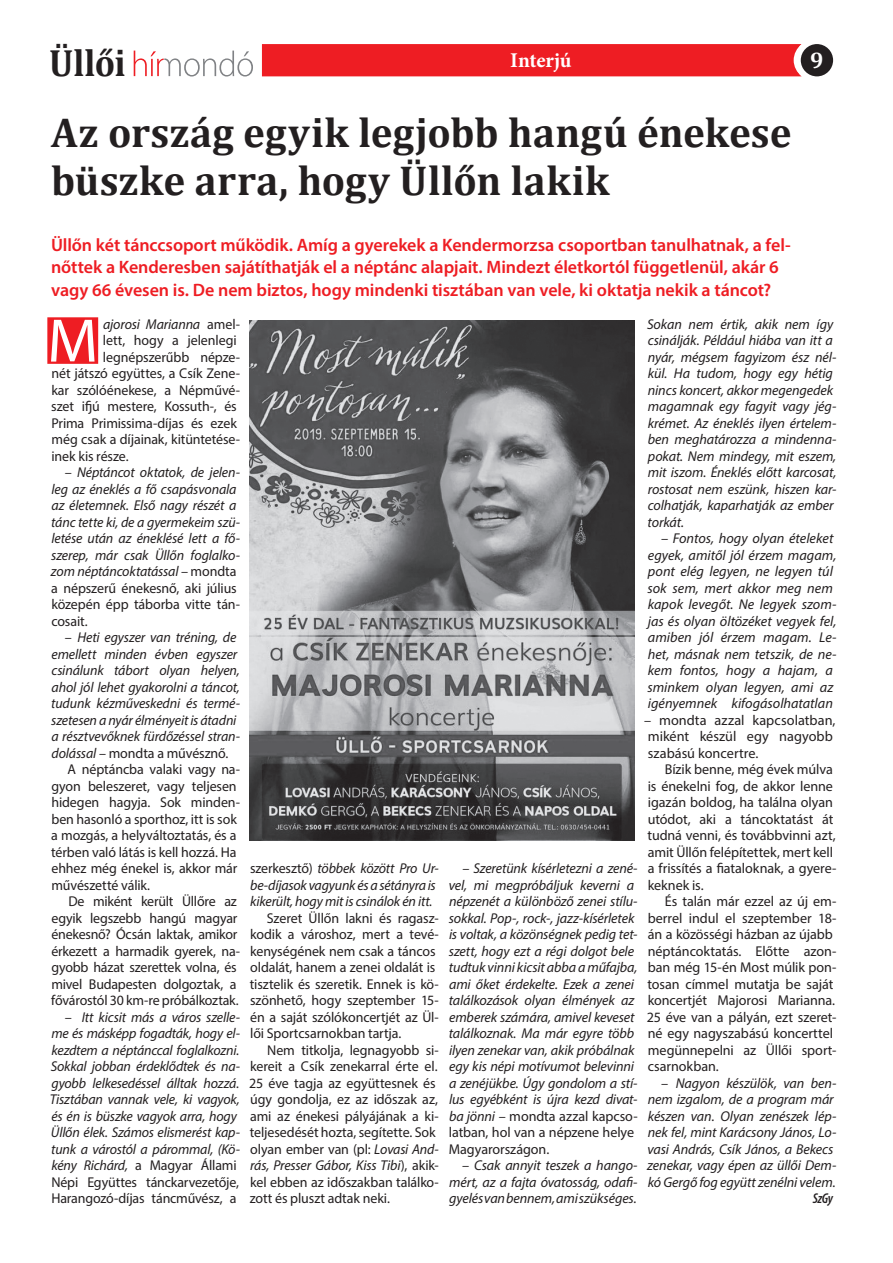
<style>
.page{position:relative;width:893px;height:1263px;background:#fff}
.page>*{position:absolute;margin:0;border:0;box-sizing:border-box;transform-origin:0 0}
.Elso_bekezdes{font:61.95px "Myriad Pro";color:#fff}
.Kis_cím{font:700 42px/48px "Cambria";letter-spacing:.005em;color:#231f20}
.t1{font:700 38.1px "Cambria";letter-spacing:-.015em;color:#231f20;scale:.94 1}
.t2{font:700 22.5px "Cambria";color:#fff}
.t3{font:700 21px "Minion Pro";letter-spacing:-.01em;color:#fff}
.Lead{font:600 18px/22.5px "Myriad Pro";letter-spacing:-.005em;color:#ee1d23}
.Elso_bekezdes-2{font:italic 14.25px/16.5px "Myriad Pro";letter-spacing:-.01em;color:#231f20}
.Elso_bekezdes-3{font:14.25px/16.5px "Myriad Pro";letter-spacing:-.005em;color:#231f20}
.t4{font:italic 600 condensed 14.25px "Myriad Pro";color:#231f20}
.s1{font-style:normal}
.s2{font-style:italic}
</style>
<div class="page">
<div style="left:262px;top:44px;width:539px;height:32px;background:#ee1d23"></div>
<div style="left:798px;top:41px;width:38px;height:38px;background:#231f20;border-radius:50%"></div>
<div style="left:795px;top:38px;width:44px;height:44px;border:6px solid #fff;border-radius:50%"></div>
<svg style="left:134px;top:51px;width:119px;height:26px"></svg>
<div style="left:47px;top:317px;width:51px;height:47px;background:#ee1d23"></div>
<img style="left:250px;top:320px;width:385px;height:520px">
<h3 class="t1" style="left:49px;top:36px;width:83px">Üllői</h3>
<p class="t3" style="left:510px;top:45px;width:63px">Interjú</p>
<h3 class="t2" style="left:810px;top:44px;width:15px">9</h3>
<p class="Kis_cím" style="left:51px;top:107px;width:742px">Az ország egyik legjobb hangú énekese büszke arra, hogy Üllőn lakik</p>
<p class="Lead" style="left:51px;top:233px;width:741px">Üllőn két tánccsoport működik. Amíg a gyerekek a Kendermorzsa csoportban tanulhatnak, a fel&shy;nőttek a Kenderesben sajátíthatják el a néptánc alapjait. Mindezt életkortól függetlenül, akár 6 vagy 66 évesen is. De nem biztos, hogy mindenki tisztában van vele, ki oktatja nekik a táncot?</p>
<p class="Elso_bekezdes" style="left:47px;top:303px;width:52px">M</p>
<p class="Elso_bekezdes-2" style="left:103px;top:315px;width:138px">ajorosi Marianna <span class="s1">amel-</span></p>
<p class="Elso_bekezdes-3" style="left:103px;top:332px;width:135px">lett, hogy a jelenlegi</p>
<p class="Elso_bekezdes-3" style="left:103px;top:348px;width:139px">legnépszerűbb népze-</p>
<p class="Elso_bekezdes-3" style="left:51px;top:365px;width:190px">nét játszó együttes, a Csík Zene-</p>
<p class="Elso_bekezdes-3" style="left:51px;top:381px;width:190px">kar szólóénekese, a Népművé-</p>
<p class="Elso_bekezdes-3" style="left:51px;top:398px;width:187px">szet ifjú mestere, Kossuth-, és</p>
<p class="Elso_bekezdes-3" style="left:51px;top:414px;width:187px">Prima Primissima-díjas és ezek</p>
<p class="Elso_bekezdes-3" style="left:51px;top:431px;width:190px">még csak a díjainak, kitüntetése-</p>
<p class="Elso_bekezdes-3" style="left:51px;top:447px;width:79px">inek kis része.</p>
<p class="Elso_bekezdes-2" style="left:51px;top:464px;width:191px;text-indent:14px">– Néptáncot oktatok, de jelen&shy;leg az éneklés a fő csapásvonala az életemnek. Első nagy részét a tánc tette ki, de a gyermekeim szü&shy;letése után az éneklésé lett a fő&shy;szerep, már csak Üllőn foglalko&shy;zom néptáncoktatással – <span class="s1">mondta a népszerű énekesnő, aki július közepén épp táborba vitte tán&shy;cosait.</span></p>
<p class="Elso_bekezdes-2" style="left:51px;top:629px;width:190px;text-indent:14px"><span class="s1">–</span> Heti egyszer van tréning, de emellett minden évben egyszer csinálunk tábort olyan helyen, ahol jól lehet gyakorolni a táncot, tudunk kézműveskedni és termé&shy;szetesen a nyár élményeit is átadni a résztvevőknek fürdőzéssel stran&shy;dolással <span class="s1">– mondta a művésznő.</span></p>
<p class="Elso_bekezdes-3" style="left:51px;top:761px;width:190px;text-indent:17px">A néptáncba valaki vagy na&shy;gyon beleszeret, vagy teljesen hidegen hagyja. Sok minden&shy;ben hasonló a sporthoz, itt is sok a mozgás, a helyváltoztatás, és a térben való látás is kell hozzá. Ha ehhez még énekel is, akkor már művészetté válik.</p>
<p class="Elso_bekezdes-3" style="left:51px;top:893px;width:190px;text-indent:17px">De miként került Üllőre az egyik legszebb hangú magyar énekesnő? Ócsán laktak, amikor érkezett a harmadik gyerek, na&shy;gyobb házat szerettek volna, és mivel Budapesten dolgoztak, a fővárostól 30 km-re próbálkoztak.</p>
<p class="Elso_bekezdes-2" style="left:50px;top:1008px;width:192px;text-indent:15px">– Itt kicsit más a város szelle&shy;me és másképp fogadták, hogy el&shy;kezdtem a néptánccal foglalkozni.<br>Sokkal jobban érdeklődtek és na&shy;gyobb lelkesedéssel álltak hozzá.<br>Tisztában vannak vele, ki vagyok, és én is büszke vagyok arra, hogy<br>Üllőn élek. Számos elismerést kap&shy;tunk a várostól a párommal, (Kö&shy;kény Richárd, <span class="s1">a Magyar Állami<br>Népi Együttes tánckarvezetője,<br>Harangozó-díjas táncművész, a</span></p>
<p class="Elso_bekezdes-2" style="left:250px;top:860px;width:190px"><span class="s1">szerkesztő)</span> többek között Pro Ur&shy;be-díjasok vagyunk és a sétányra is kikerült, hogy mit is csinálok én itt.</p>
<p class="Elso_bekezdes-3" style="left:250px;top:909px;width:190px;text-indent:17px">Szeret Üllőn lakni és ragasz&shy;kodik a városhoz, mert a tevé&shy;kenységének nem csak a táncos oldalát, hanem a zenei oldalát is tisztelik és szeretik. Ennek is kö&shy;szönhető, hogy szeptember 15- én a saját szólókoncertjét az Ül&shy;lői Sportcsarnokban tartja.</p>
<p class="Elso_bekezdes-3" style="left:249px;top:1041px;width:191px;text-indent:18px">Nem titkolja, legnagyobb si&shy;kereit a Csík zenekarral érte el.<br>25 éve tagja az együttesnek és úgy gondolja, ez az időszak az, ami az énekesi pályájának a ki&shy;teljesedését hozta, segítette. Sok olyan ember van (pl: <span class="s2">Lovasi And&shy;rás, Presser Gábor, Kiss Tibi</span>), akik&shy;kel ebben az időszakban találko&shy;zott és pluszt adtak neki.</p>
<p class="Elso_bekezdes-2" style="left:647px;top:315px;width:191px">Sokan nem értik, akik nem így csinálják. Például hiába van itt a nyár, mégsem fagyizom ész nél&shy;kül. Ha tudom, hogy egy hétig nincs koncert, akkor megengedek magamnak egy fagyit vagy jég&shy;krémet. Az éneklés ilyen értelem&shy;ben meghatározza a mindenna&shy;pokat. Nem mindegy, mit eszem, mit iszom. Éneklés előtt karcosat, rostosat nem eszünk, hiszen kar&shy;colhatják, kaparhatják az ember torkát.</p>
<p class="Elso_bekezdes-2" style="left:648px;top:530px;width:190px;text-indent:13px">– Fontos, hogy olyan ételeket egyek, amitől jól érzem magam, pont elég legyen, ne legyen túl sok sem, mert akkor meg nem kapok levegőt. Ne legyek szom&shy;jas és olyan öltözéket vegyek fel, amiben jól érzem magam. Le&shy;het, másnak nem tetszik, de ne&shy;kem fontos, hogy a hajam, a sminkem olyan legyen, ami az igényemnek kifogásolhatatlan</p>
<p class="Elso_bekezdes-3" style="left:644px;top:711px;width:193px">– mondta azzal kapcsolatban, miként készül egy nagyobb szabású koncertre.</p>
<p class="Elso_bekezdes-3" style="left:647px;top:761px;width:191px;text-indent:17px">Bízik benne, még évek múlva is énekelni fog, de akkor lenne igazán boldog, ha találna olyan utódot, aki a táncoktatást át tudná venni, és továbbvinni azt, amit Üllőn felépítettek, mert kell a frissítés a fiataloknak, a gyere&shy;keknek is.</p>
<p class="Elso_bekezdes-3" style="left:647px;top:893px;width:191px;text-indent:18px">És talán már ezzel az új em&shy;berrel indul el szeptember 18- án a közösségi házban az újabb néptáncoktatás. Előtte azon&shy;ban még 15-én Most múlik pon&shy;tosan címmel mutatja be saját koncertjét Majorosi Marianna.<br>25 éve van a pályán, ezt szeret&shy;né egy nagyszabású koncerttel megünnepelni az Üllői sport&shy;csarnokban.</p>
<p class="Elso_bekezdes-2" style="left:647px;top:1074px;width:191px;text-indent:14px">– Nagyon készülök, van ben&shy;nem izgalom, de a program már készen van. Olyan zenészek lép&shy;nek fel, mint Karácsony János, Lo&shy;vasi András, Csík János, a Bekecs zenekar, vagy épen az üllői Dem&shy;kó Gergő fog együtt zenélni velem.</p>
<p class="t4" style="left:813px;top:1191px;width:22px">SzGy</p>
<p class="Elso_bekezdes-2" style="left:449px;top:860px;width:190px;text-indent:14px">– Szeretünk kísérletezni a zené&shy;vel, mi megpróbáljuk keverni a népzenét a különböző zenei stílu&shy;sokkal. Pop-, rock-, jazz-kísérletek is voltak, a közönségnek pedig tet&shy;szett, hogy ezt a régi dolgot bele tudtuk vinni kicsit abba a műfajba, ami őket érdekelte. Ezek a zenei találkozások olyan élmények az emberek számára, amivel keveset találkoznak. Ma már egyre több ilyen zenekar van, akik próbálnak egy kis népi motívumot belevinni a zenéjükbe. Úgy gondolom a stí&shy;lus egyébként is újra kezd divat&shy;ba jönni <span class="s1">– mondta azzal kapcso&shy;latban, hol van a népzene helye<br>Magyarországon.</span></p>
<p class="Elso_bekezdes-2" style="left:449px;top:1157px;width:190px;text-align:justify;text-indent:13px">– Csak annyit teszek a hango&shy;mért, az a fajta óvatosság, odafi&shy;gyelés van bennem, ami szükséges.</p>
</div>
